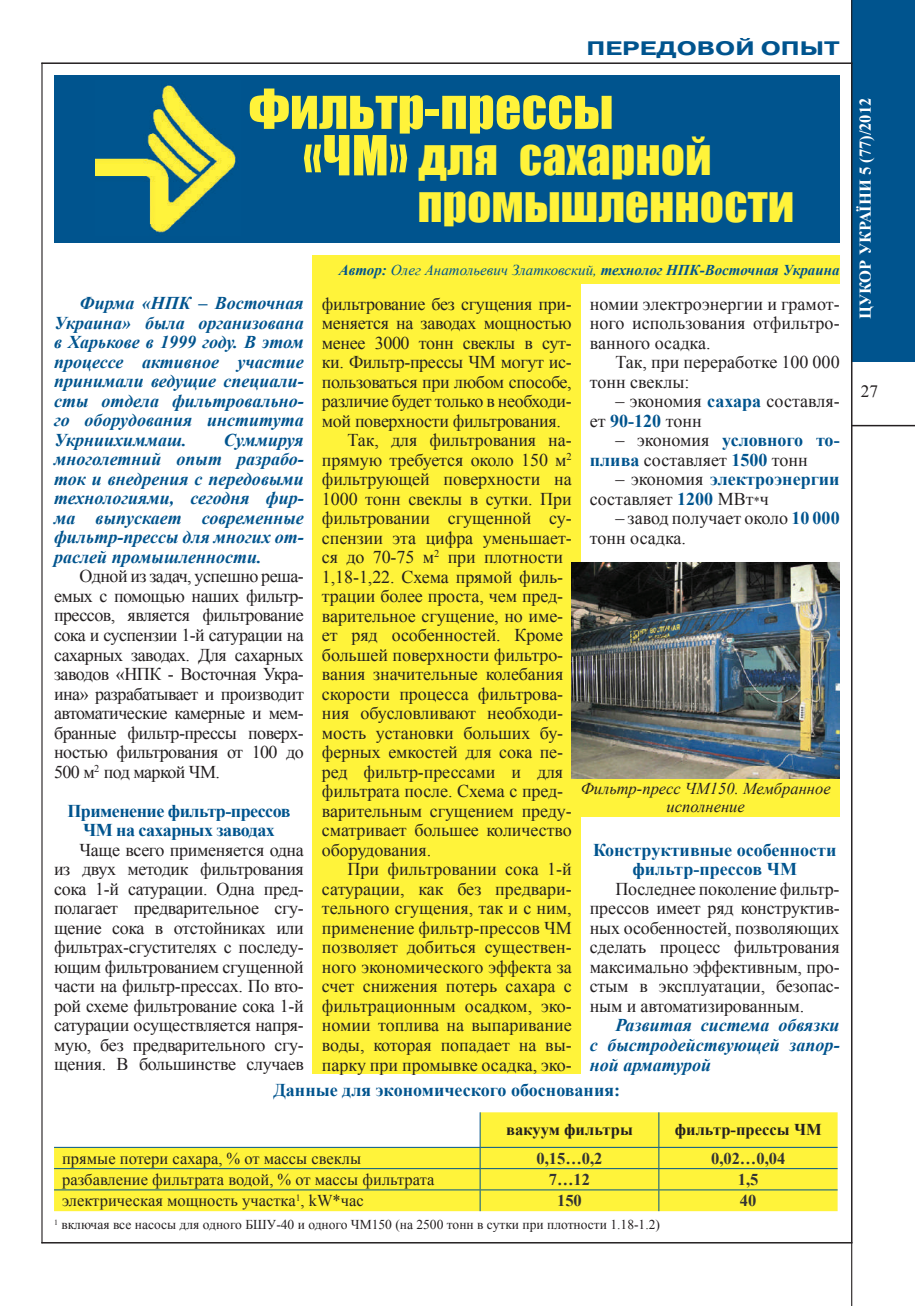
<style>
.page{position:relative;width:915px;height:1306px;background:#fff}
.page>*{position:absolute;margin:0;border:0;box-sizing:border-box;transform-origin:0 0}
.t1{font:51px "Impact";letter-spacing:.01em;color:#fff33a}
.t2{font:46.5px/46.5px "Impact";letter-spacing:.01em;color:#fff33a}
.t3{font:700 19.5px "Pragmatica C";color:#00548e;scale:1.3 1}
.t4{font:18px/19.5px "Times New Roman";letter-spacing:-.005em;color:#231f20}
.t5{font:italic 700 18px/19.5px "Times New Roman";color:#00548e;text-align:justify}
.t6{font:700 18px/19.5px "Times New Roman";color:#00548e;text-align:center}
.t7{font:700 18px/19.5px "Times New Roman";letter-spacing:-.03em;color:#00548e;text-align:center}
.t8{font:17.25px "Times New Roman";color:#231f20}
.t9{font:16.5px "Times New Roman";color:#231f20}
.t10{font:italic 16.5px/18px "Times New Roman";color:#231f20;text-align:center}
.t11{font:700 16.5px "Times New Roman";color:#333}
.t12{font:700 16.5px "Times New Roman";color:#231f20}
.t13{font:700 16.5px "Times New Roman";color:#fff}
.t14{font:italic 700 15px "Times New Roman";color:#00548e}
.t15{font:13.5px "Times New Roman";color:#231f20}
.s1{font-size:51px}
.s2{font-weight:400}
.s3{font-weight:700;color:#00548e}
.s4{font-size:12px}
.s5{font-style:inherit}
</style>
<div class="page">
<div style="left:850px;top:0;width:64px;height:362px;background:#00548e"></div>
<hr style="left:850px;top:425px;width:64px;height:1px;background:#231f20">
<hr style="left:41px;top:63px;width:2px;height:1180px;background:#231f20">
<hr style="left:850px;top:0;width:2px;height:1305px;background:#231f20">
<div style="left:312px;top:255px;width:269px;height:818px;background:#fff33a"></div>
<hr style="left:41px;top:63px;width:811px;height:1px;background:#231f20">
<hr style="left:41px;top:1242px;width:811px;height:1px;background:#231f20">
<div style="left:54px;top:76px;width:785px;height:167px;background:#00548e"></div>
<img style="left:96px;top:85px;width:140px;height:148px">
<div style="left:316px;top:255px;width:523px;height:29px;background:#fff33a"></div>
<svg style="left:54px;top:1112px;width:783px;height:99px;fill:#fff33a"></svg>
<hr style="left:479px;top:1112px;width:1px;height:34px;background:#00548e">
<hr style="left:658px;top:1112px;width:1px;height:34px;background:#00548e">
<hr style="left:54px;top:1146px;width:426px;height:1px;background:#00548e">
<hr style="left:480px;top:1146px;width:178px;height:1px;background:#00548e">
<hr style="left:658px;top:1146px;width:179px;height:1px;background:#00548e">
<hr style="left:54px;top:1168px;width:426px;height:1px;background:#00548e">
<hr style="left:480px;top:1168px;width:178px;height:1px;background:#00548e">
<hr style="left:658px;top:1168px;width:179px;height:1px;background:#00548e">
<hr style="left:54px;top:1189px;width:426px;height:1px;background:#00548e">
<hr style="left:480px;top:1189px;width:178px;height:1px;background:#00548e">
<svg style="left:479px;top:1147px;width:1px;height:64px"></svg>
<hr style="left:658px;top:1189px;width:179px;height:1px;background:#00548e">
<svg style="left:658px;top:1147px;width:1px;height:64px"></svg>
<img style="left:571px;top:562px;width:268px;height:216px">
<div style="left:571px;top:779px;width:268px;height:37px;background:#fff33a"></div>
<p class="t3" style="left:586px;top:38px;width:196px">ПЕРЕДОВОЙ ОПЫТ</p>
<h1 class="t1" style="left:249px;top:69px;width:366px">Фильтр-прессы</h1>
<h2 class="t2" style="left:417px;top:133px;width:378px;text-indent:-115px"><span class="s1">«ЧМ»</span> для сахарной промышленности</h2>
<p class="t14" style="left:338px;top:259px;width:502px">Автор: <span class="s2">Олег Анатольевич Златковский,</span> технолог НПК-Восточная Украина</p>
<p class="t5" style="left:54px;top:293px;width:251px;text-indent:26px">Фирма «НПК – Восточная Украина» была организована в Харькове в 1999 году. В этом процессе активное участие принимали ведущие специали&shy;сты отдела фильтровально&shy;го оборудования института Укрниихиммаш.</p>
<p class="t5" style="left:54px;top:429px;width:251px;text-indent:170px">Суммируя многолетний опыт разрабо&shy;ток и внедрения с передовыми технологиями, сегодня фир&shy;ма выпускает современные фильтр-прессы для многих от&shy;раслей промышленности.</p>
<p class="t4" style="left:54px;top:566px;width:251px;text-align:justify;text-indent:26px">Одной из задач, успешно реша&shy;емых с помощью наших фильтр&shy;прессов, является фильтрование сока и суспензии 1-й сатурации на сахарных заводах. Для сахарных заводов «НПК - Восточная Укра&shy;ина» разрабатывает и производит автоматические камерные и мем&shy;бранные фильтр-прессы поверх&shy;ностью фильтрования от 100 до 500 м<sup>2</sup> под маркой ЧМ.</p>
<p class="t7" style="left:67px;top:800px;width:224px">Применение фильтр-прессов<br>ЧМ на сахарных заводах</p>
<p class="t4" style="left:54px;top:839px;width:251px;text-align:justify;text-indent:26px">Чаще всего применяется одна из двух методик фильтрования сока 1-й сатурации. Одна пред&shy;полагает предварительное сгу&shy;щение сока в отстойниках или фильтрах-сгустителях с последу&shy;ющим фильтрованием сгущенной части на фильтр-прессах. По вто&shy;рой схеме фильтрование сока 1-й сатурации осуществляется напря&shy;мую, без предварительного сгу&shy;щения. В большинстве случаев</p>
<p class="t4" style="left:322px;top:293px;width:251px">фильтрование без сгущения при-</p>
<p class="t4" style="left:322px;top:313px;width:251px">меняется на заводах мощностью</p>
<p class="t4" style="left:322px;top:332px;width:251px">менее 3000 тонн свеклы в сут-</p>
<p class="t4" style="left:322px;top:352px;width:251px">ки. Фильтр-прессы ЧМ могут ис-</p>
<p class="t4" style="left:322px;top:371px;width:251px">пользоваться при любом способе,</p>
<p class="t4" style="left:322px;top:391px;width:251px">различие будет только в необходи-</p>
<p class="t4" style="left:322px;top:410px;width:240px">мой поверхности фильтрования.</p>
<p class="t4" style="left:347px;top:430px;width:226px">Так, для фильтрования на-</p>
<p class="t4" style="left:322px;top:449px;width:251px">прямую требуется около 150 м<sup>2</sup></p>
<p class="t4" style="left:322px;top:469px;width:251px">фильтрующей поверхности на</p>
<p class="t4" style="left:322px;top:488px;width:251px">1000 тонн свеклы в сутки. При</p>
<p class="t4" style="left:322px;top:508px;width:251px">фильтровании сгущенной су-</p>
<p class="t4" style="left:322px;top:527px;width:251px">спензии эта цифра уменьшает-</p>
<p class="t4" style="left:322px;top:547px;width:243px">ся до 70-75 м<sup>2</sup> при плотности</p>
<p class="t4" style="left:322px;top:566px;width:243px">1,18-1,22. Схема прямой филь-</p>
<p class="t4" style="left:322px;top:586px;width:243px">трации более проста, чем пред-</p>
<p class="t4" style="left:322px;top:605px;width:243px">варительное сгущение, но име-</p>
<p class="t4" style="left:322px;top:625px;width:243px">ет ряд особенностей. Кроме</p>
<p class="t4" style="left:322px;top:644px;width:243px">большей поверхности фильтро-</p>
<p class="t4" style="left:322px;top:664px;width:243px">вания значительные колебания</p>
<p class="t4" style="left:322px;top:683px;width:243px">скорости процесса фильтрова-</p>
<p class="t4" style="left:322px;top:703px;width:243px">ния обусловливают необходи-</p>
<p class="t4" style="left:322px;top:722px;width:243px">мость установки больших бу-</p>
<p class="t4" style="left:322px;top:742px;width:243px">ферных емкостей для сока пе-</p>
<p class="t4" style="left:322px;top:761px;width:243px">ред фильтр-прессами и для</p>
<p class="t4" style="left:322px;top:781px;width:243px">фильтрата после. Схема с пред-</p>
<p class="t4" style="left:322px;top:800px;width:251px">варительным сгущением преду-</p>
<p class="t4" style="left:322px;top:820px;width:251px">сматривает большее количество</p>
<p class="t4" style="left:322px;top:839px;width:111px">оборудования.</p>
<p class="t4" style="left:347px;top:859px;width:226px">При фильтровании сока 1-й</p>
<p class="t4" style="left:322px;top:878px;width:251px">сатурации, как без предвари-</p>
<p class="t4" style="left:322px;top:898px;width:251px">тельного сгущения, так и с ним,</p>
<p class="t4" style="left:322px;top:917px;width:251px">применение фильтр-прессов ЧМ</p>
<p class="t4" style="left:322px;top:937px;width:251px">позволяет добиться существен-</p>
<p class="t4" style="left:322px;top:956px;width:251px">ного экономического эффекта за</p>
<p class="t4" style="left:322px;top:976px;width:251px">счет снижения потерь сахара с</p>
<p class="t4" style="left:322px;top:995px;width:251px">фильтрационным осадком, эко-</p>
<p class="t4" style="left:322px;top:1015px;width:251px">номии топлива на выпаривание</p>
<p class="t4" style="left:322px;top:1034px;width:251px">воды, которая попадает на вы-</p>
<p class="t4" style="left:322px;top:1054px;width:251px">парку при промывке осадка, эко-</p>
<p class="t4" style="left:589px;top:293px;width:251px;text-align:justify">номии электроэнергии и грамот&shy;ного использования отфильтро&shy;ванного осадка.</p>
<p class="t4" style="left:589px;top:352px;width:251px;text-indent:26px">Так, при переработке 100 000 тонн свеклы:</p>
<p class="t4" style="left:589px;top:391px;width:251px;text-indent:26px">– экономия <span class="s3">сахара</span> составля&shy;ет <span class="s3">90-120</span> тонн</p>
<p class="t4" style="left:589px;top:430px;width:251px;text-indent:26px">– экономия <span class="s3">условного то&shy;плива</span> составляет <span class="s3">1500</span> тонн</p>
<p class="t4" style="left:589px;top:469px;width:251px;text-indent:26px">– экономия <span class="s3">электроэнергии </span>составляет <span class="s3">1200</span> МВт<span class="s4">*</span>ч</p>
<p class="t4" style="left:589px;top:508px;width:251px;text-indent:26px">– завод получает около <span class="s3">10 000 </span>тонн осадка.</p>
<p class="t10" style="left:580px;top:779px;width:251px">Фильтр-пресс ЧМ150. Мембранное исполнение</p>
<p class="t6" style="left:592px;top:839px;width:245px">Конструктивные особенности фильтр-прессов ЧМ</p>
<p class="t4" style="left:589px;top:878px;width:251px;text-align:justify;text-indent:26px">Последнее поколение фильтр&shy;прессов имеет ряд конструктив&shy;ных особенностей, позволяющих сделать процесс фильтрования максимально эффективным, про&shy;стым в эксплуатации, безопас&shy;ным и автоматизированным.</p>
<p class="t5" style="left:589px;top:1015px;width:251px;text-indent:26px">Развитая система обвязки с быстродействующей запор&shy;ной арматурой</p>
<p class="t6" style="left:273px;top:1079px;width:348px">Данные для экономического обоснования:</p>
<p class="t12" style="left:506px;top:1118px;width:128px">вакуум фильтры</p>
<p class="t12" style="left:674px;top:1118px;width:148px">фильтр-прессы ЧМ</p>
<p class="t9" style="left:62px;top:1147px;width:300px">прямые потери сахара, % от массы свеклы</p>
<p class="t11" style="left:536px;top:1146px;width:67px">0,15…0,2</p>
<p class="t11" style="left:710px;top:1146px;width:76px">0,02…0,04</p>
<p class="t9" style="left:62px;top:1168px;width:373px">разбавление фильтрата водой, % от массы фильтрата</p>
<p class="t11" style="left:548px;top:1167px;width:43px">7…12</p>
<p class="t11" style="left:737px;top:1167px;width:22px">1,5</p>
<p class="t9" style="left:62px;top:1189px;width:303px">электрическая мощность участка<sup>1</sup>, kW<span class="s5">*</span>час</p>
<p class="t11" style="left:557px;top:1189px;width:26px">150</p>
<p class="t11" style="left:739px;top:1189px;width:18px">40</p>
<p class="t15" style="left:54px;top:1215px;width:607px"><sup>1</sup> включая все насосы для одного БШУ-40 и одного ЧМ150 (на 2500 тонн в сутки при плотности 1.18-1.2)</p>
<p class="t13" style="left:853px;top:319px;width:223px;rotate:-90deg">ЦУКОР УКРАЇНИ 5 (77)/2012</p>
<p class="t8" style="left:860px;top:380px;width:19px">27</p>
</div>
